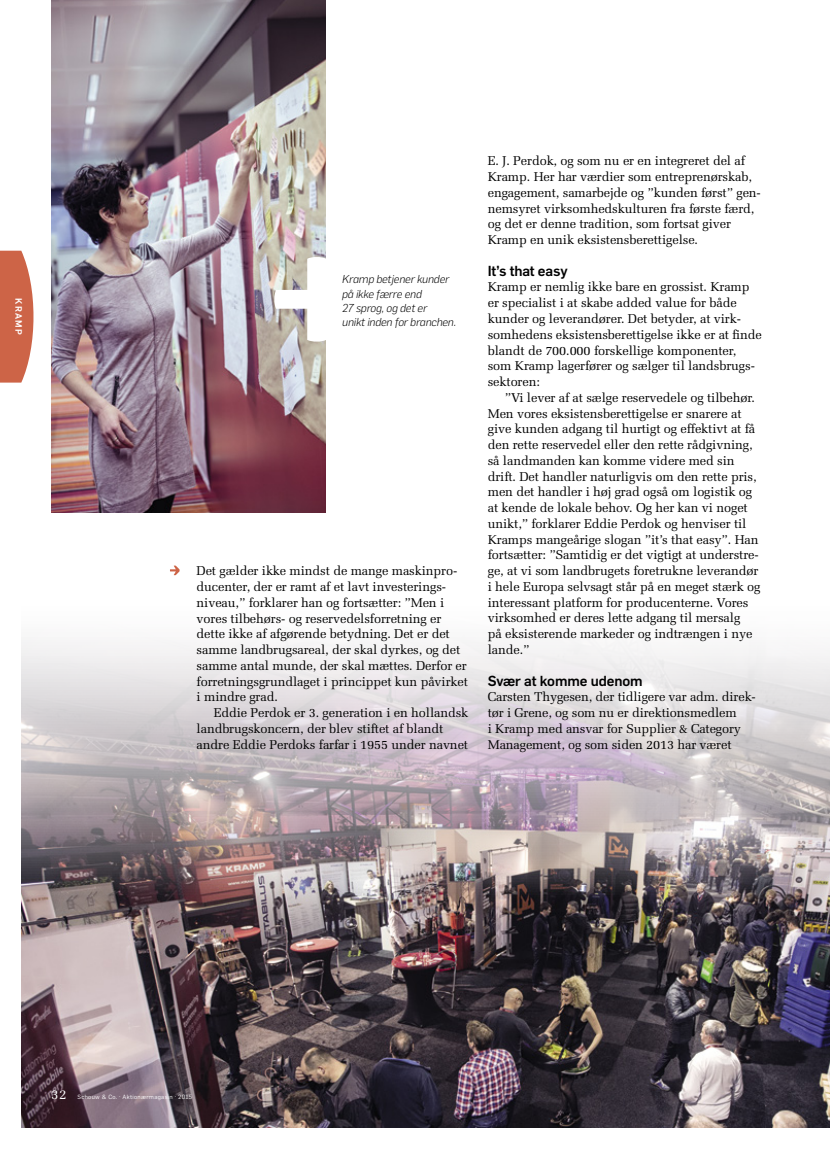
<style>
.page{position:relative;width:830px;height:1149px;background:#fff}
.page>*{position:absolute;margin:0;border:0;box-sizing:border-box;transform-origin:0 0}
.t1{font:500 14.25px "Flama";color:#000}
.t2{font:13.5px "Melior LT Std";color:#fff}
.t3{font:12.75px/15.8px "Melior LT Std";letter-spacing:-.01em;color:#000}
.t4{font:italic 300 11.25px/14.2px "Flama";letter-spacing:-.01em;color:#000}
.t5{font:500 9px "Flama";letter-spacing:.15em;color:#fff}
.t6{font:6px "Flama";letter-spacing:.05em;color:#fff}
</style>
<div class="page">
<img style="left:21px;top:640px;width:808px;height:486px">
<img style="left:51px;top:0;width:274px;height:512px">
<svg style="left:0;top:250px;width:34px;height:132px;background:#d3785e"></svg>
<svg style="left:273px;top:256px;width:53px;height:86px"></svg>
<svg style="left:170px;top:565px;width:9px;height:10px"></svg>
<p class="t5" style="left:25px;top:298px;width:37px;rotate:90deg">kramp</p>
<p class="t4" style="left:342px;top:271px;width:115px">Kramp betjener kunder på ikke færre end<br>27 sprog, og det er<br>unikt inden for branchen.</p>
<p class="t3" style="left:196px;top:563px;width:273px">Det gælder ikke mindst de mange maskinpro&shy;ducenter, der er ramt af et lavt investerings&shy;niveau,” forklarer han og fortsætter: ”Men i vores tilbehørs- og reservedelsforretning er dette ikke af afgørende betydning. Det er det samme landbrugsareal, der skal dyrkes, og det samme antal munde, der skal mættes. Derfor er forretningsgrundlaget i princippet kun påvirket i mindre grad.</p>
<p class="t3" style="left:196px;top:704px;width:273px;text-indent:17px">Eddie Perdok er 3. generation i en hollandsk landbrugskoncern, der blev stiftet af blandt andre Eddie Perdoks farfar i 1955 under navnet</p>
<p class="t3" style="left:487px;top:153px;width:274px">E. J. Perdok, og som nu er en integreret del af Kramp. Her har værdier som entreprenørskab, engagement, samarbejde og ”kunden først” gen&shy;nemsyret virksomhedskulturen fra første færd, og det er denne tradition, som fortsat giver Kramp en unik eksistensberettigelse.</p>
<p class="t1" style="left:487px;top:260px;width:81px">It’s that easy</p>
<p class="t3" style="left:487px;top:279px;width:275px">Kramp er nemlig ikke bare en grossist. Kramp er specialist i at skabe added value for både kunder og leverandører. Det betyder, at virk&shy;somhedens eksistensberettigelse ikke er at finde blandt de 700.000 forskellige komponenter, som Kramp lagerfører og sælger til landsbrugs&shy;sektoren:</p>
<p class="t3" style="left:487px;top:389px;width:274px;text-indent:17px">”Vi lever af at sælge reservedele og tilbehør.<br>Men vores eksistensberettigelse er snarere at give kunden adgang til hurtigt og effektivt at få den rette reservedel eller den rette rådgivning, så landmanden kan komme videre med sin drift. Det handler naturligvis om den rette pris, men det handler i høj grad også om logistik og at kende de lokale behov. Og her kan vi noget unikt,” forklarer Eddie Perdok og henviser til Kramps mangeårige slogan ”it’s that easy”. Han fortsætter: ”Samtidig er det vigtigt at understre&shy;ge, at vi som landbrugets foretrukne leverandør i hele Europa selvsagt står på en meget stærk og interessant platform for producenterne. Vores virksomhed er deres lette adgang til mersalg<br>på eksisterende markeder og indtrængen i nye lande.”</p>
<p class="t1" style="left:487px;top:670px;width:156px">Svær at komme udenom</p>
<p class="t3" style="left:487px;top:689px;width:269px">Carsten Thygesen, der tidligere var adm. direk&shy;tør i Grene, og som nu er direktionsmedlem<br>i Kramp med ansvar for Supplier &amp; Category Management, og som siden 2013 har været</p>
<p class="t2" style="left:51px;top:1086px;width:17px">32</p>
<p class="t6" style="left:78px;top:1092px;width:116px">Schouw &amp; Co. · Aktionærmagasin · 2015</p>
</div>
